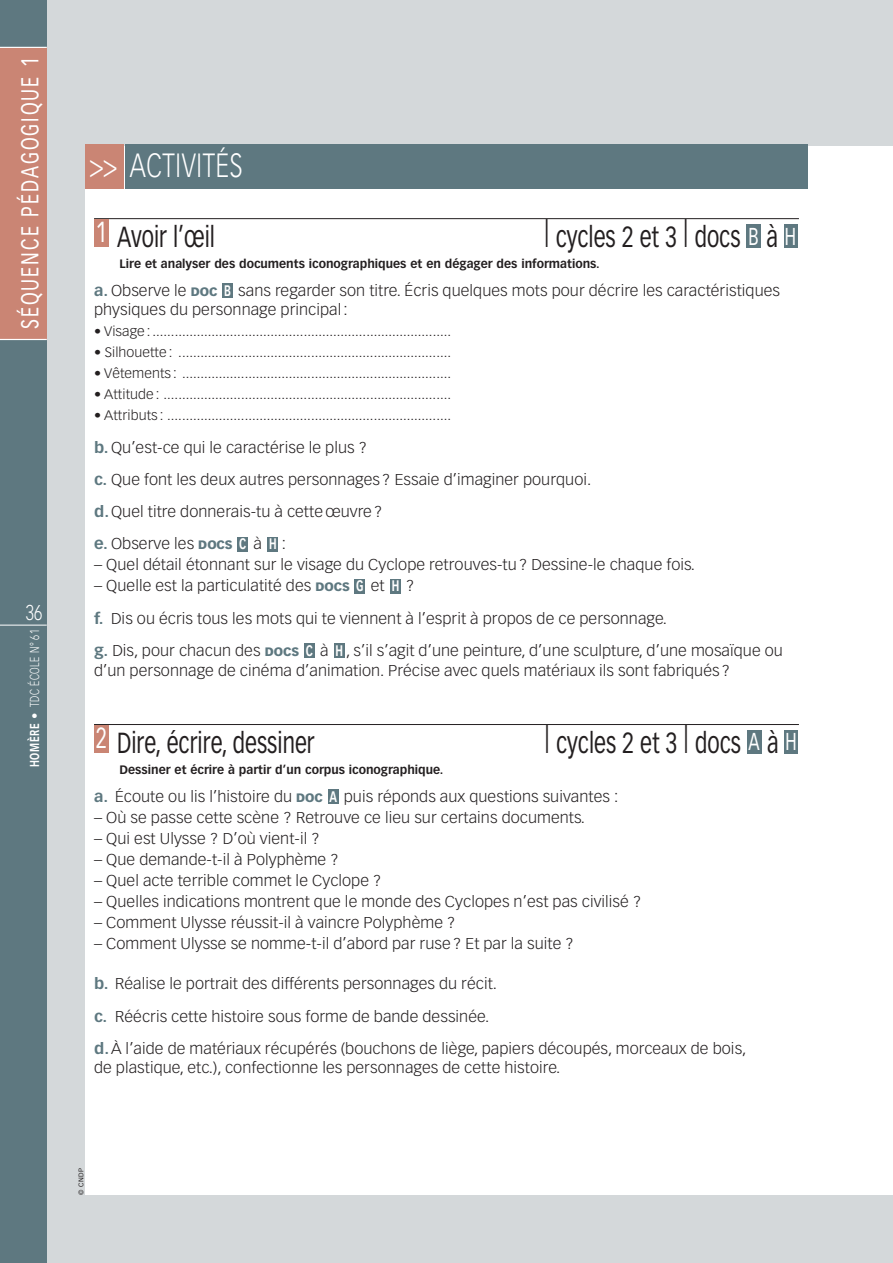
<style>
.page{position:relative;width:893px;height:1263px;background:#d4d8da}
.page>*{position:absolute;margin:0;border:0;box-sizing:border-box;transform-origin:0 0}
.t1{font:300 33px "Vectora LH";letter-spacing:.025em;color:#fff;scale:.75 1}
.t2{font:28.5px "Vectora LH";color:#231f20;scale:.75 1}
.t3{font:28.5px "Vectora LH";color:#fff;scale:.7 1}
.t4{font:24px "Vectora LH";letter-spacing:.11em;color:#fff;scale:.75 1}
.t5{font:24px "Vectora LH";letter-spacing:.11em;color:#fff;scale:.7 1}
.t6{font:300 21px "Vectora LH";color:#fff;scale:.75 1}
.t7{font:300 15.45px/32.2px "Vectora LH";letter-spacing:.005em;color:#231f20;scale:1.05 1}
.t8{font:700 15px "Vectora LH";color:#fff;scale:.7 1}
.t9{font:300 13.5px "Vectora LH";letter-spacing:.005em;color:#231f20;scale:1.05 1}
.t10{font:300 12.75px "Vectora LH";letter-spacing:.05em;color:#fff}
.t11{font:700 12px "Vectora LH";color:#231f20}
.t12{font:6.75px "Vectora LH";color:#231f20}
.s1{font-weight:700}
.s2{font-weight:300;font-size:36px}
.s3{font-weight:700;color:#5e7880}
.s4{font-weight:900;font-size:12px;color:#5e7880}
.s5{font-weight:700;font-size:15px;color:#fff}
.s6{font-weight:300;font-size:15.45px;color:#231f20}
</style>
<div class="page">
<div style="left:85px;top:146px;width:808px;height:1049px;background:#fff"></div>
<hr style="left:94px;top:218px;width:705px;height:1px;background:#231f20">
<hr style="left:94px;top:724px;width:705px;height:1px;background:#231f20">
<div style="left:328px;top:789px;width:10px;height:15px;background:#5e7880"></div>
<div style="left:784px;top:731px;width:13px;height:23px;background:#5e7880"></div>
<div style="left:747px;top:731px;width:14px;height:23px;background:#5e7880"></div>
<div style="left:94px;top:725px;width:15px;height:27px;background:#ca8574"></div>
<div style="left:334px;top:643px;width:11px;height:15px;background:#5e7880"></div>
<div style="left:304px;top:643px;width:11px;height:15px;background:#5e7880"></div>
<div style="left:390px;top:579px;width:11px;height:15px;background:#5e7880"></div>
<div style="left:355px;top:579px;width:10px;height:15px;background:#5e7880"></div>
<div style="left:268px;top:537px;width:10px;height:15px;background:#5e7880"></div>
<div style="left:238px;top:537px;width:10px;height:15px;background:#5e7880"></div>
<div style="left:222px;top:283px;width:11px;height:15px;background:#5e7880"></div>
<div style="left:784px;top:225px;width:13px;height:23px;background:#5e7880"></div>
<div style="left:747px;top:225px;width:14px;height:23px;background:#5e7880"></div>
<div style="left:94px;top:219px;width:15px;height:28px;background:#ca8574"></div>
<div style="left:125px;top:145px;width:683px;height:44px;background:#5e7880"></div>
<div style="left:85px;top:145px;width:38px;height:44px;background:#ca8574"></div>
<div style="left:0;top:0;width:47px;height:1263px;background:#5e7880"></div>
<hr style="left:0;top:625px;width:47px;height:1px;background:#fff">
<div style="left:0;top:47px;width:47px;height:292px;background:#ca8574"></div>
<hr style="left:0;top:47px;width:47px;height:1px;background:#fff">
<hr style="left:0;top:339px;width:47px;height:1px;background:#fff">
<h3 class="t4" style="left:20px;top:329px;width:364px;rotate:-90deg">SÉQUENCE PÉDAGOGIQUE 1</h3>
<h3 class="t4" style="left:20px;top:325px;width:354px;rotate:-90deg">SÉQUENCE PÉDAGOGIQUE1</h3>
<h3 class="t6" style="left:26px;top:604px;width:23px">36</h3>
<p class="t10" style="left:29px;top:767px;width:139px;rotate:-90deg"><span class="s1">HOMÈRE</span> • TDC ÉCOLE N° 61</p>
<h1 class="t1" style="left:89px;top:151px;width:206px">&gt;&gt; ACTIVITÉS</h1>
<h2 class="t2" style="left:117px;top:224px;width:132px">Avoir l’œil</h2>
<h2 class="t2" style="left:544px;top:224px;width:314px"><span class="s2">l</span> cycles 2 et 3 <span class="s2">l</span> docs à</h2>
<p class="t11" style="left:120px;top:259px;width:482px">Lire et analyser des documents iconographiques et en dégager des informations.</p>
<p class="t7" style="left:94px;top:275px;width:132px"><span class="s3">a.</span> Observe le <span class="s4">DOC</span> <span class="s5">B</span></p>
<h2 class="t3" style="left:96px;top:220px;width:17px">1</h2>
<h3 class="t5" style="left:748px;top:226px;width:70px">B H</h3>
<p class="t7" style="left:94px;top:282px;width:655px;line-height:19.5px;text-indent:144px">sans regarder son titre. Écris quelques mots pour décrire les caractéristiques physiques du personnage principal :</p>
<p class="t9" style="left:94px;top:326px;width:342px">• Visage : .................................................................................</p>
<p class="t9" style="left:94px;top:347px;width:341px">• Silhouette : ..........................................................................</p>
<p class="t9" style="left:94px;top:368px;width:341px">• Vêtements : .........................................................................</p>
<p class="t9" style="left:94px;top:389px;width:342px">• Attitude : ..............................................................................</p>
<p class="t9" style="left:94px;top:410px;width:341px">• Attributs : .............................................................................</p>
<p class="t7" style="left:94px;top:432px;width:475px"><span class="s3">b.</span>Qu’est-ce qui le caractérise le plus ?<br><span class="s3">c.</span> Que font les deux autres personnages ? Essaie d’imaginer pourquoi. <span class="s3">d.</span>Quel titre donnerais-tu à cette œuvre?<br><span class="s3">e.</span> Observe les <span class="s4">DOCS</span> <span class="s5">C</span></p>
<p class="t7" style="left:254px;top:529px;width:10px">à</p>
<p class="t8" style="left:269px;top:538px;width:26px">H <span class="s6">:</span></p>
<p class="t7" style="left:94px;top:550px;width:574px">– Quel détail étonnant sur le visage du Cyclope retrouves-tu ? Dessine-le chaque fois.</p>
<p class="t7" style="left:94px;top:571px;width:258px">– Quelle est la particulatité des <span class="s4">DOCS</span> <span class="s5">G</span></p>
<p class="t7" style="left:371px;top:571px;width:15px">et</p>
<p class="t7" style="left:94px;top:571px;width:547px;text-indent:312px">?<br><span class="s3">f.</span> Dis ou écris tous les mots qui te viennent à l’esprit à propos de ce personnage. <span class="s3">g.</span> Dis, pour chacun des <span class="s4">DOCS</span> <span class="s5">C</span></p>
<p class="t8" style="left:392px;top:580px;width:12px">H</p>
<p class="t7" style="left:94px;top:642px;width:658px;line-height:19.5px;text-indent:226px">à , s’il s’agit d’une peinture, d’une sculpture, d’une mosaïque ou d’un personnage de cinéma d’animation. Précise avec quels matériaux ils sont fabriqués ?</p>
<p class="t8" style="left:336px;top:644px;width:12px">H</p>
<h2 class="t2" style="left:117px;top:730px;width:265px">Dire, écrire, dessiner</h2>
<h2 class="t2" style="left:544px;top:730px;width:314px"><span class="s2">l</span> cycles 2 et 3 <span class="s2">l</span> docs à</h2>
<p class="t11" style="left:120px;top:764px;width:325px">Dessiner et écrire à partir d’un corpus iconographique.</p>
<p class="t7" style="left:94px;top:781px;width:233px"><span class="s3">a.</span> Écoute ou lis l’histoire du <span class="s4">DOC</span> <span class="s5">A</span></p>
<p class="t7" style="left:344px;top:781px;width:263px">puis réponds aux questions suivantes :</p>
<p class="t7" style="left:94px;top:802px;width:469px">– Où se passe cette scène ? Retrouve ce lieu sur certains documents.</p>
<p class="t7" style="left:94px;top:823px;width:217px">– Qui est Ulysse ? D’où vient-il ?</p>
<p class="t7" style="left:94px;top:844px;width:235px">– Que demande-t-il à Polyphème ?</p>
<p class="t7" style="left:94px;top:865px;width:275px">– Quel acte terrible commet le Cyclope ?</p>
<p class="t7" style="left:94px;top:886px;width:523px">– Quelles indications montrent que le monde des Cyclopes n’est pas civilisé ?</p>
<p class="t7" style="left:94px;top:907px;width:346px">– Comment Ulysse réussit-il à vaincre Polyphème ?</p>
<p class="t7" style="left:94px;top:928px;width:458px">– Comment Ulysse se nomme-t-il d’abord par ruse ? Et par la suite ?</p>
<p class="t7" style="left:94px;top:969px;width:623px"><span class="s3">b.</span> Réalise le portrait des différents personnages du récit.<br><span class="s3">c.</span> Réécris cette histoire sous forme de bande dessinée.<br><span class="s3">d.</span>À l’aide de matériaux récupérés (bouchons de liège, papiers découpés, morceaux de bois,</p>
<p class="t7" style="left:94px;top:1053px;width:446px">de plastique, etc.), confectionne les personnages de cette histoire.</p>
<h2 class="t3" style="left:96px;top:726px;width:17px">2</h2>
<h3 class="t5" style="left:748px;top:732px;width:70px">A H</h3>
<p class="t12" style="left:78px;top:1195px;width:28px;rotate:-90deg">© CNDP</p>
</div>
